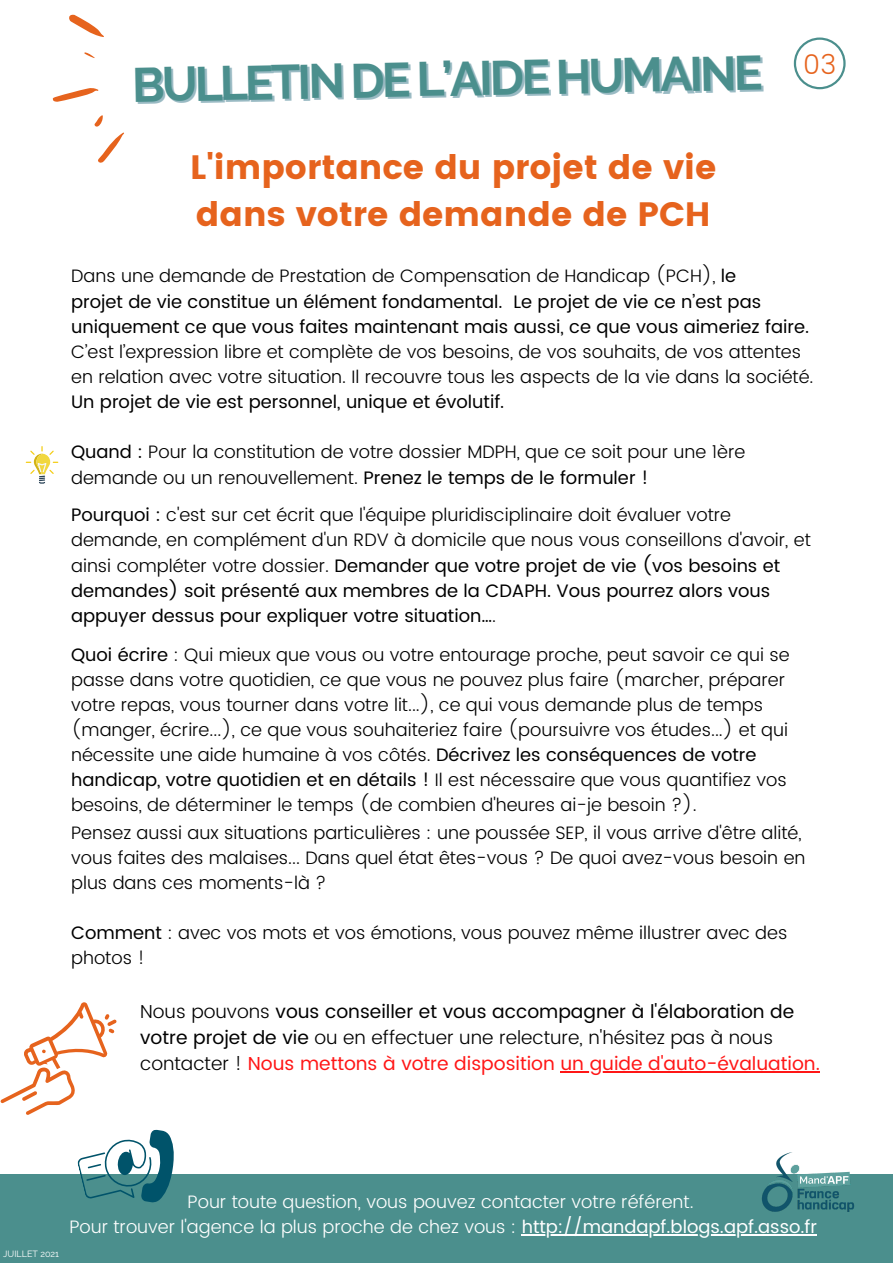
<style>
.page{position:relative;width:893px;height:1263px;background:#fff}
.page>*{position:absolute;margin:0;border:0;box-sizing:border-box;transform-origin:0 0}
.t1{font:700 48px "Raleway";color:#4b8f8d}
.t2{font:33.75px/47.2px "Poppins";color:#e6631d}
.t3{font:300 27px "Poppins";color:#e6631d}
.t4{font:300 18.75px/25.9px "Poppins";color:#000}
.t5{font:300 18px/25.1px "Poppins";color:#000}
.t6{font:18px/25.1px "Poppins";color:#000}
.t7{font:300 18px/24.8px "Poppins";color:#fff;text-align:center}
.t8{font:9px "Raleway";color:#fff}
.s1{font-weight:300}
.s2{font-weight:400}
.s3{font-weight:400;color:#ff1616}
</style>
<div class="page">
<svg style="left:69px;top:14px;width:35px;height:23px"></svg>
<svg style="left:52px;top:88px;width:47px;height:14px"></svg>
<svg style="left:94px;top:115px;width:30px;height:48px"></svg>
<svg style="left:84px;top:52px;width:11px;height:6px"></svg>
<svg style="left:794px;top:38px;width:51px;height:51px"></svg>
<svg style="left:0;top:1002px;width:117px;height:113px"></svg>
<hr style="left:560px;top:1071px;width:260px;height:2px;background:#ff1616">
<svg style="left:26px;top:447px;width:32px;height:37px"></svg>
<div style="left:0;top:1174px;width:893px;height:89px;background:#4b8f8d"></div>
<hr style="left:522px;top:1234px;width:295px;height:1px;background:#fff">
<svg style="left:77px;top:1129px;width:97px;height:74px"></svg>
<img style="left:762px;top:1152px;width:92px;height:60px">
<h1 class="t1" style="left:132px;top:56px;width:632px;rotate:-1deg">BULLETIN DE L’AIDE HUMAINE</h1>
<h2 class="t2" style="left:190px;top:143px;width:527px">L'importance du projet de vie dans votre demande de PCH</h2>
<h3 class="t3" style="left:803px;top:49px;width:34px">03</h3>
<p class="t6" style="left:71px;top:264px;width:739px"><span class="s1">Dans une demande de Prestation de Compensation de Handicap (PCH),</span> le<br>projet de vie constitue un élément fondamental. Le projet de vie ce n’est pas uniquement ce que vous faites maintenant mais aussi, ce que vous aimeriez faire.</p>
<p class="t5" style="left:71px;top:339px;width:744px">C’est l’expression libre et complète de vos besoins, de vos souhaits, de vos attentes en relation avec votre situation. Il recouvre tous les aspects de la vie dans la société.</p>
<p class="t6" style="left:71px;top:389px;width:435px">Un projet de vie est personnel, unique et évolutif.</p>
<p class="t5" style="left:71px;top:440px;width:675px"><span class="s2">Quand :</span> Pour la constitution de votre dossier MDPH, que ce soit pour une 1ère demande ou un renouvellement. <span class="s2">Prenez le temps de le formuler !</span></p>
<p class="t5" style="left:71px;top:502px;width:741px"><span class="s2">Pourquoi :</span> c'est sur cet écrit que l'équipe pluridisciplinaire doit évaluer votre demande, en complément d'un RDV à domicile que nous vous conseillons d'avoir, et ainsi compléter votre dossier. <span class="s2">Demander que votre projet de vie (vos besoins et demandes) soit présenté aux membres de la CDAPH. Vous pourrez alors vous appuyer dessus pour expliquer votre situation…</span>.</p>
<p class="t5" style="left:71px;top:642px;width:720px"><span class="s2">Quoi écrire</span> : Qui mieux que vous ou votre entourage proche, peut savoir ce qui se passe dans votre quotidien, ce que vous ne pouvez plus faire (marcher, préparer votre repas, vous tourner dans votre lit...), ce qui vous demande plus de temps (manger, écrire...), ce que vous souhaiteriez faire (poursuivre vos études...) et qui nécessite une aide humaine à vos côtés. <span class="s2">Décrivez les conséquences de votre handicap, votre quotidien et en détails !</span> Il est nécessaire que vous quantifiez vos besoins, de déterminer le temps (de combien d'heures ai-je besoin ?).</p>
<p class="t5" style="left:71px;top:820px;width:736px">Pensez aussi aux situations particulières : une poussée SEP, il vous arrive d'être alité, vous faites des malaises... Dans quel état êtes-vous ? De quoi avez-vous besoin en plus dans ces moments-là ?</p>
<p class="t5" style="left:71px;top:920px;width:718px"><span class="s2">Comment</span> : avec vos mots et vos émotions, vous pouvez même illustrer avec des photos !</p>
<p class="t4" style="left:140px;top:999px;width:681px">Nous pouvons <span class="s2">vous conseiller et vous accompagner à l'élaboration de votre projet de vie</span> ou en effectuer une relecture, n'hésitez pas à nous contacter ! <span class="s3">Nous mettons à votre disposition un guide d'auto-évaluation.</span></p>
<p class="t8" style="left:3px;top:1248px;width:57px">JUILLET 2021</p>
<p class="t7" style="left:69px;top:1189px;width:749px">Pour toute question, vous pouvez contacter votre référent.<br>Pour trouver l'agence la plus proche de chez vous : <span class="s2">http://mandapf.blogs.apf.asso.fr</span></p>
</div>
